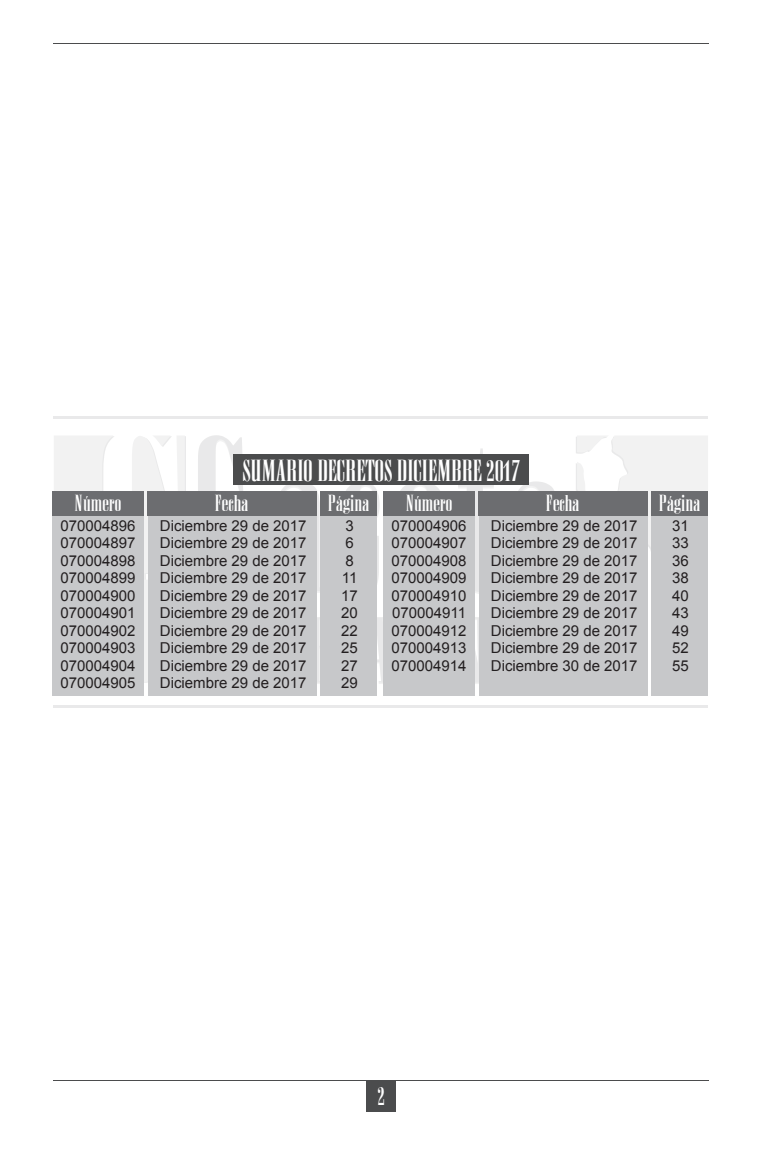
<style>
.page{position:relative;width:762px;height:1159px;background:#fff}
.page>*{position:absolute;margin:0;border:0;box-sizing:border-box;transform-origin:0 0}
.t1{font:26.25px "Anatevka";color:#fff}
.t2{font:22.5px "Anatevka";color:#fff}
.t3{font:20px "Anatevka";color:#fff}
.t4{font:15px "Arial";color:#231f20}
</style>
<div class="page">
<svg style="left:198px;top:435px;width:45px;height:56px"></svg>
<svg style="left:281px;top:485px;width:39px;height:109px"></svg>
<svg style="left:346px;top:485px;width:33px;height:98px"></svg>
<svg style="left:400px;top:485px;width:40px;height:6px"></svg>
<svg style="left:458px;top:448px;width:36px;height:146px"></svg>
<svg style="left:518px;top:481px;width:36px;height:10px"></svg>
<svg style="left:316px;top:617px;width:163px;height:67px"></svg>
<hr style="left:54px;top:705px;width:654px;height:2px;background:#4b4c4d">
<hr style="left:54px;top:416px;width:654px;height:2px;background:#4b4c4d">
<svg style="left:132px;top:436px;width:54px;height:253px"></svg>
<svg style="left:54px;top:436px;width:60px;height:55px"></svg>
<svg style="left:576px;top:436px;width:132px;height:141px"></svg>
<div style="left:366px;top:1080px;width:30px;height:31px;background:#4b4c4d"></div>
<hr style="left:53px;top:1080px;width:656px;height:1px;background:#4b4c4d">
<hr style="left:53px;top:43px;width:656px;height:1px;background:#4b4c4d">
<div style="left:52px;top:491px;width:91px;height:25px;background:#6c6d70"></div>
<div style="left:383px;top:491px;width:91px;height:25px;background:#6c6d70"></div>
<div style="left:147px;top:491px;width:169px;height:25px;background:#6c6d70"></div>
<div style="left:478px;top:491px;width:169px;height:25px;background:#6c6d70"></div>
<div style="left:320px;top:491px;width:57px;height:25px;background:#6c6d70"></div>
<div style="left:651px;top:491px;width:57px;height:25px;background:#6c6d70"></div>
<div style="left:52px;top:516px;width:91px;height:179px;background:#c7c8ca"></div>
<div style="left:383px;top:516px;width:91px;height:179px;background:#c7c8ca"></div>
<div style="left:148px;top:516px;width:168px;height:179px;background:#c7c8ca"></div>
<div style="left:479px;top:516px;width:168px;height:179px;background:#c7c8ca"></div>
<div style="left:320px;top:516px;width:57px;height:179px;background:#c7c8ca"></div>
<div style="left:651px;top:516px;width:57px;height:179px;background:#c7c8ca"></div>
<div style="left:233px;top:454px;width:295px;height:31px;background:#4b4c4d"></div>
<p class="t1" style="left:242px;top:454px;width:279px">SUMARIO DECRETOS DICIEMBRE 2017</p>
<p class="t3" style="left:75px;top:491px;width:47px">Número</p>
<p class="t3" style="left:406px;top:491px;width:47px">Número</p>
<p class="t4" style="left:60px;top:515px;width:77px">070004896</p>
<p class="t4" style="left:60px;top:533px;width:77px">070004897</p>
<p class="t4" style="left:60px;top:550px;width:77px">070004898</p>
<p class="t4" style="left:60px;top:568px;width:77px">070004899</p>
<p class="t4" style="left:60px;top:585px;width:77px">070004900</p>
<p class="t4" style="left:60px;top:603px;width:77px">070004901</p>
<p class="t4" style="left:60px;top:620px;width:77px">070004902</p>
<p class="t4" style="left:60px;top:638px;width:77px">070004903</p>
<p class="t4" style="left:60px;top:655px;width:77px">070004904</p>
<p class="t4" style="left:60px;top:673px;width:77px">070004905</p>
<p class="t3" style="left:215px;top:491px;width:35px">Fecha</p>
<p class="t3" style="left:545px;top:491px;width:35px">Fecha</p>
<p class="t4" style="left:160px;top:515px;width:148px">Diciembre 29 de 2017</p>
<p class="t4" style="left:160px;top:533px;width:148px">Diciembre 29 de 2017</p>
<p class="t4" style="left:160px;top:550px;width:148px">Diciembre 29 de 2017</p>
<p class="t4" style="left:160px;top:568px;width:148px">Diciembre 29 de 2017</p>
<p class="t4" style="left:160px;top:585px;width:148px">Diciembre 29 de 2017</p>
<p class="t4" style="left:160px;top:603px;width:148px">Diciembre 29 de 2017</p>
<p class="t4" style="left:160px;top:620px;width:148px">Diciembre 29 de 2017</p>
<p class="t4" style="left:160px;top:638px;width:148px">Diciembre 29 de 2017</p>
<p class="t4" style="left:160px;top:655px;width:148px">Diciembre 29 de 2017</p>
<p class="t4" style="left:160px;top:673px;width:148px">Diciembre 29 de 2017</p>
<p class="t3" style="left:327px;top:491px;width:43px">Página</p>
<p class="t3" style="left:658px;top:491px;width:43px">Página</p>
<p class="t4" style="left:345px;top:515px;width:10px">3</p>
<p class="t4" style="left:345px;top:533px;width:10px">6</p>
<p class="t4" style="left:345px;top:550px;width:10px">8</p>
<p class="t4" style="left:342px;top:568px;width:17px">11</p>
<p class="t4" style="left:341px;top:585px;width:18px">17</p>
<p class="t4" style="left:341px;top:603px;width:18px">20</p>
<p class="t4" style="left:341px;top:620px;width:18px">22</p>
<p class="t4" style="left:341px;top:638px;width:18px">25</p>
<p class="t4" style="left:341px;top:655px;width:18px">27</p>
<p class="t4" style="left:341px;top:673px;width:18px">29</p>
<p class="t4" style="left:391px;top:515px;width:77px">070004906</p>
<p class="t4" style="left:391px;top:533px;width:77px">070004907</p>
<p class="t4" style="left:391px;top:550px;width:77px">070004908</p>
<p class="t4" style="left:391px;top:568px;width:77px">070004909</p>
<p class="t4" style="left:391px;top:585px;width:77px">070004910</p>
<p class="t4" style="left:392px;top:603px;width:75px">070004911</p>
<p class="t4" style="left:391px;top:620px;width:77px">070004912</p>
<p class="t4" style="left:391px;top:638px;width:77px">070004913</p>
<p class="t4" style="left:391px;top:655px;width:77px">070004914</p>
<p class="t4" style="left:491px;top:515px;width:148px">Diciembre 29 de 2017</p>
<p class="t4" style="left:491px;top:533px;width:148px">Diciembre 29 de 2017</p>
<p class="t4" style="left:491px;top:550px;width:148px">Diciembre 29 de 2017</p>
<p class="t4" style="left:491px;top:568px;width:148px">Diciembre 29 de 2017</p>
<p class="t4" style="left:491px;top:585px;width:148px">Diciembre 29 de 2017</p>
<p class="t4" style="left:491px;top:603px;width:148px">Diciembre 29 de 2017</p>
<p class="t4" style="left:491px;top:620px;width:148px">Diciembre 29 de 2017</p>
<p class="t4" style="left:491px;top:638px;width:148px">Diciembre 29 de 2017</p>
<p class="t4" style="left:491px;top:655px;width:148px">Diciembre 30 de 2017</p>
<p class="t4" style="left:672px;top:515px;width:18px">31</p>
<p class="t4" style="left:672px;top:533px;width:18px">33</p>
<p class="t4" style="left:672px;top:550px;width:18px">36</p>
<p class="t4" style="left:672px;top:568px;width:18px">38</p>
<p class="t4" style="left:672px;top:585px;width:18px">40</p>
<p class="t4" style="left:672px;top:603px;width:18px">43</p>
<p class="t4" style="left:672px;top:620px;width:18px">49</p>
<p class="t4" style="left:672px;top:638px;width:18px">52</p>
<p class="t4" style="left:672px;top:655px;width:18px">55</p>
<p class="t2" style="left:377px;top:1082px;width:9px">2</p>
</div>
